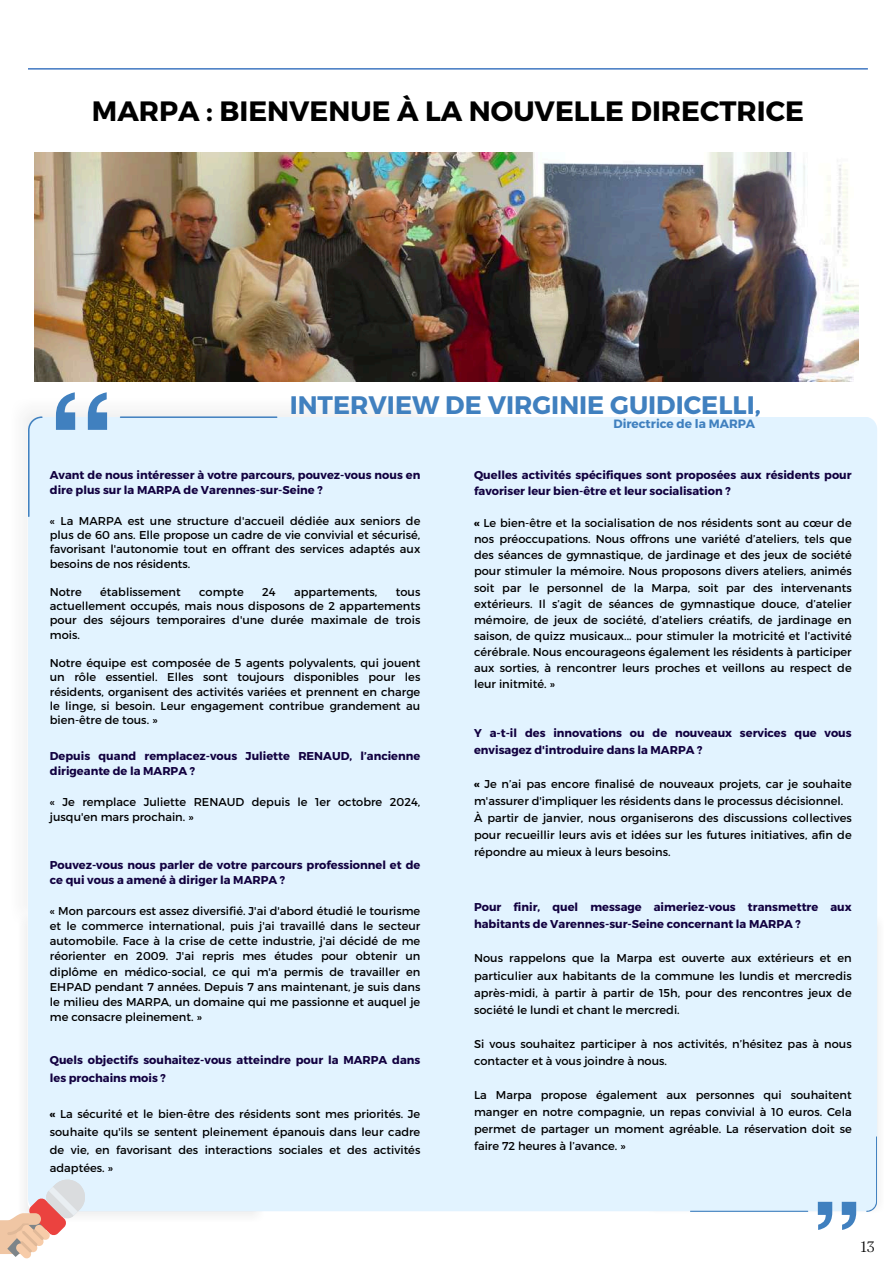
<style>
.page{position:relative;width:894px;height:1264px;background:#fff}
.page>*{position:absolute;margin:0;border:0;box-sizing:border-box;transform-origin:0 0}
.t1{font:700 27.9px "Montserrat";color:#000}
.t2{font:700 25.35px "Montserrat";color:#4080bf}
.t3{font:300 15px "Fraunces 9 pt";color:#000}
.t4{font:700 12px "Montserrat";color:#4080bf}
.t5{font:11.4px/17.1px "Montserrat";color:#000;text-align:justify}
.t6{font:700 11.4px/15.1px "Montserrat";color:#120140}
.s1{font-weight:700}
</style>
<div class="page">
<hr style="left:28px;top:68px;width:839px;height:1px;background:#004aad">
<svg style="left:656px;top:903px;width:222px;height:317px"></svg>
<div style="left:28px;top:417px;width:848px;height:794px;background:#e2f3ff;border-radius:12px"></div>
<svg style="left:26px;top:377px;width:411px;height:525px"></svg>
<svg style="left:25px;top:902px;width:237px;height:313px"></svg>
<hr style="left:120px;top:416px;width:157px;height:2px;background:#4080bf">
<svg style="left:28px;top:416px;width:15px;height:101px"></svg>
<svg style="left:56px;top:392px;width:51px;height:38px"></svg>
<img style="left:35px;top:153px;width:823px;height:228px">
<svg style="left:0;top:1177px;width:87px;height:81px"></svg>
<hr style="left:690px;top:1210px;width:118px;height:1px;background:#4080bf">
<svg style="left:866px;top:1202px;width:10px;height:9px"></svg>
<svg style="left:817px;top:1201px;width:38px;height:28px"></svg>
<h1 class="t1" style="left:92px;top:93px;width:713px">MARPA : BIENVENUE À LA NOUVELLE DIRECTRICE</h1>
<h2 class="t2" style="left:289px;top:388px;width:472px">INTERVIEW DE VIRGINIE GUIDICELLI,</h2>
<p class="t6" style="left:50px;top:467px;width:372px">Avant de nous intéresser à votre parcours, pouvez-vous nous en dire plus sur la MARPA de Varennes-sur-Seine ?</p>
<p class="t5" style="left:50px;top:513px;width:372px;line-height:14.2px">« La MARPA est une structure d'accueil dédiée aux seniors de plus de 60 ans. Elle propose un cadre de vie convivial et sécurisé, favorisant l'autonomie tout en offrant des services adaptés aux besoins de nos résidents.</p>
<p class="t5" style="left:50px;top:583px;width:33px">Notre</p>
<p class="t5" style="left:100px;top:583px;width:82px">établissement</p>
<p class="t5" style="left:199px;top:583px;width:46px">compte</p>
<p class="t5" style="left:262px;top:583px;width:15px">24</p>
<p class="t5" style="left:294px;top:583px;width:85px">appartements,</p>
<p class="t5" style="left:50px;top:584px;width:372px;line-height:14.2px;text-indent:346px">tous actuellement occupés, mais nous disposons de 2 appartements pour des séjours temporaires d'une durée maximale de trois mois.</p>
<p class="t5" style="left:50px;top:655px;width:372px;line-height:14.2px">Notre équipe est composée de 5 agents polyvalents, qui jouent un rôle essentiel. Elles sont toujours disponibles pour les résidents, organisent des activités variées et prennent en charge le linge, si besoin. Leur engagement contribue grandement au bien-être de tous. »</p>
<p class="t6" style="left:50px;top:748px;width:372px">Depuis quand remplacez-vous Juliette RENAUD, l’ancienne dirigeante de la MARPA ?</p>
<p class="t5" style="left:50px;top:793px;width:372px;line-height:15.1px">« Je remplace Juliette RENAUD depuis le 1er octobre 2024, jusqu'en mars prochain. »</p>
<p class="t6" style="left:50px;top:857px;width:372px">Pouvez-vous nous parler de votre parcours professionnel et de ce qui vous a amené à diriger la MARPA ?</p>
<p class="t5" style="left:50px;top:902px;width:372px;line-height:15.1px">« Mon parcours est assez diversifié. J'ai d'abord étudié le tourisme et le commerce international, puis j'ai travaillé dans le secteur automobile. Face à la crise de cette industrie, j'ai décidé de me réorienter en 2009. J'ai repris mes études pour obtenir un diplôme en médico-social, ce qui m'a permis de travailler en EHPAD pendant 7 années. Depuis 7 ans maintenant, je suis dans le milieu des MARPA, un domaine qui me passionne et auquel je me consacre pleinement. »</p>
<p class="t6" style="left:50px;top:1050px;width:372px;line-height:18px">Quels objectifs souhaitez-vous atteindre pour la MARPA dans les prochains mois ?</p>
<p class="t5" style="left:50px;top:1104px;width:372px;line-height:18px"><span class="s1">«</span> La sécurité et le bien-être des résidents sont mes priorités. Je souhaite qu'ils se sentent pleinement épanouis dans leur cadre de vie, en favorisant des interactions sociales et des activités adaptées. »</p>
<p class="t4" style="left:613px;top:416px;width:143px">Directrice de la MARPA</p>
<p class="t6" style="left:474px;top:466px;width:379px;line-height:16px">Quelles activités spécifiques sont proposées aux résidents pour favoriser leur bien-être et leur socialisation ?</p>
<p class="t5" style="left:474px;top:514px;width:379px;line-height:16px"><span class="s1">«</span> Le bien-être et la socialisation de nos résidents sont au cœur de nos préoccupations. Nous offrons une variété d’ateliers, tels que des séances de gymnastique, de jardinage et des jeux de société pour stimuler la mémoire. Nous proposons divers ateliers, animés soit par le personnel de la Marpa, soit par des intervenants extérieurs. Il s’agit de séances de gymnastique douce, d’atelier mémoire, de jeux de société, d’ateliers créatifs, de jardinage en saison, de quizz musicaux... pour stimuler la motricité et l’activité cérébrale. Nous encourageons également les résidents à participer aux sorties, à rencontrer leurs proches et veillons au respect de leur initmité. »</p>
<p class="t6" style="left:474px;top:723px;width:379px;line-height:17.1px">Y a-t-il des innovations ou de nouveaux services que vous envisagez d'introduire dans la MARPA ?</p>
<p class="t5" style="left:474px;top:774px;width:379px;text-align:left"><span class="s1">«</span> Je n’ai pas encore finalisé de nouveaux projets, car je souhaite m'assurer d'impliquer les résidents dans le processus décisionnel.<br>À partir de janvier, nous organiserons des discussions collectives pour recueillir leurs avis et idées sur les futures initiatives, afin de répondre au mieux à leurs besoins.</p>
<p class="t6" style="left:474px;top:898px;width:379px;line-height:17.1px">Pour finir, quel message aimeriez-vous transmettre aux habitants de Varennes-sur-Seine concernant la MARPA ?</p>
<p class="t5" style="left:474px;top:949px;width:379px">Nous rappelons que la Marpa est ouverte aux extérieurs et en particulier aux habitants de la commune les lundis et mercredis après-midi, à partir à partir de 15h, pour des rencontres jeux de société le lundi et chant le mercredi.</p>
<p class="t5" style="left:474px;top:1034px;width:379px">Si vous souhaitez participer à nos activités, n’hésitez pas à nous contacter et à vous joindre à nous.</p>
<p class="t5" style="left:474px;top:1085px;width:379px">La Marpa propose également aux personnes qui souhaitent manger en notre compagnie, un repas convivial à 10 euros. Cela permet de partager un moment agréable. La réservation doit se faire 72 heures à l’avance. »</p>
<h3 class="t3" style="left:860px;top:1236px;width:16px">13</h3>
</div>
